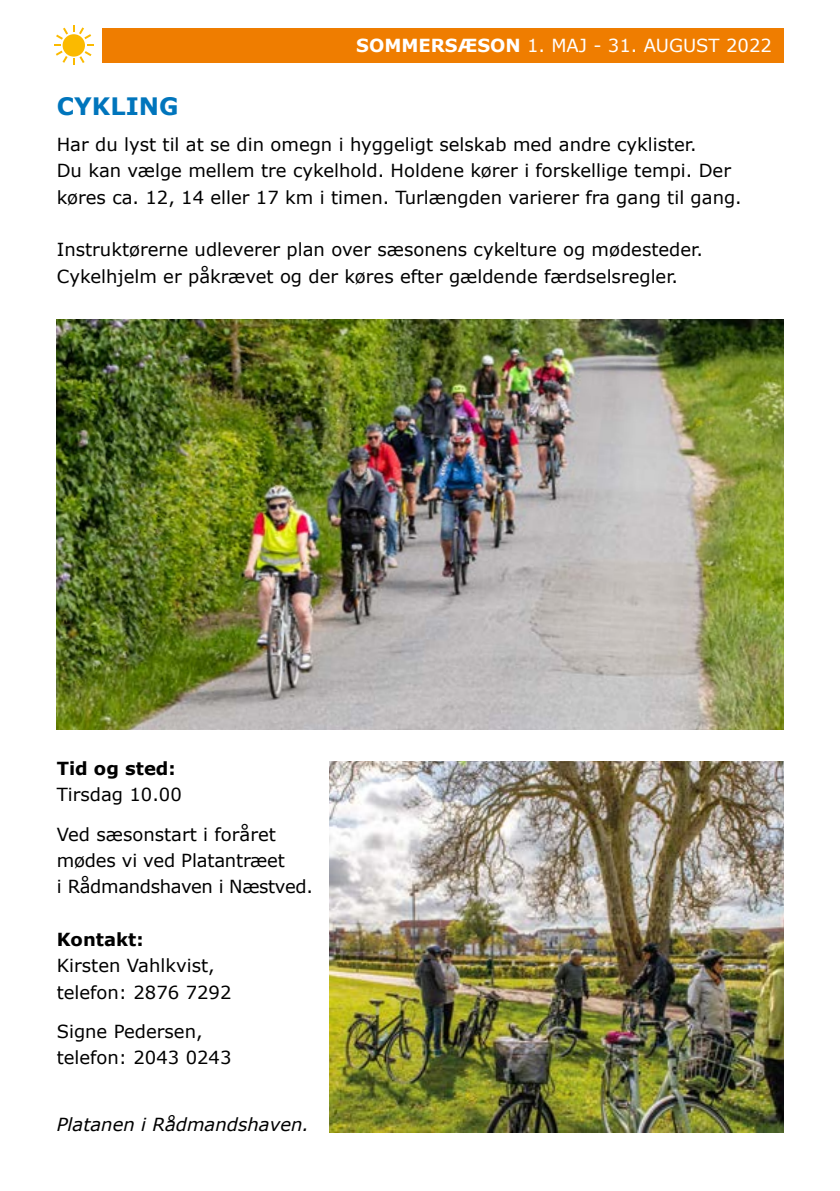
<style>
.page{position:relative;width:840px;height:1191px;background:#fff}
.page>*{position:absolute;margin:0;border:0;box-sizing:border-box;transform-origin:0 0}
.t1{font:700 24px "Verdana";color:#0075bc}
.t2{font:18px/26.2px "Verdana";color:#000}
.t3{font:18px/26.2px "Verdana";letter-spacing:-.02em;color:#000}
.t4{font:18px "Verdana";color:#fff}
.t5{font:italic 18px "Verdana";color:#000}
.t6{font:700 18px "Verdana";color:#000}
.s1{font-weight:700}
</style>
<div class="page">
<div style="left:102px;top:28px;width:680px;height:34px;background:#ef7d00"></div>
<svg style="left:54px;top:26px;width:40px;height:39px"></svg>
<img style="left:329px;top:761px;width:453px;height:371px">
<img style="left:57px;top:319px;width:725px;height:411px">
<p class="t4" style="left:356px;top:34px;width:417px"><span class="s1">SOMMERSÆSON</span> 1. MAJ - 31. AUGUST 2022</p>
<h1 class="t1" style="left:57px;top:90px;width:123px">CYKLING</h1>
<p class="t2" style="left:57px;top:132px;width:686px">Har du lyst til at se din omegn i hyggeligt selskab med andre cyklister.<br>Du kan vælge mellem tre cykelhold. Holdene kører i forskellige tempi. Der køres ca. 12, 14 eller 17 km i timen. Turlængden varierer fra gang til gang.</p>
<p class="t2" style="left:57px;top:237px;width:647px">Instruktørerne udleverer plan over sæsonens cykelture og mødesteder.<br>Cykelhjelm er påkrævet og der køres efter gældende færdselsregler.</p>
<p class="t6" style="left:57px;top:756px;width:120px">Tid og sted:</p>
<p class="t2" style="left:57px;top:775px;width:220px;line-height:39.4px">Tirsdag 10.00<br>Ved sæsonstart i foråret</p>
<p class="t3" style="left:57px;top:847px;width:257px">mødes vi ved Platantræet<br>i Rådmandshaven i Næstved.</p>
<p class="t6" style="left:57px;top:927px;width:88px">Kontakt:</p>
<p class="t2" style="left:57px;top:953px;width:176px">Kirsten Vahlkvist, telefon: 2876 7292</p>
<p class="t2" style="left:57px;top:1018px;width:176px">Signe Pedersen, telefon: 2043 0243</p>
<p class="t5" style="left:57px;top:1112px;width:254px">Platanen i Rådmandshaven.</p>
</div>
